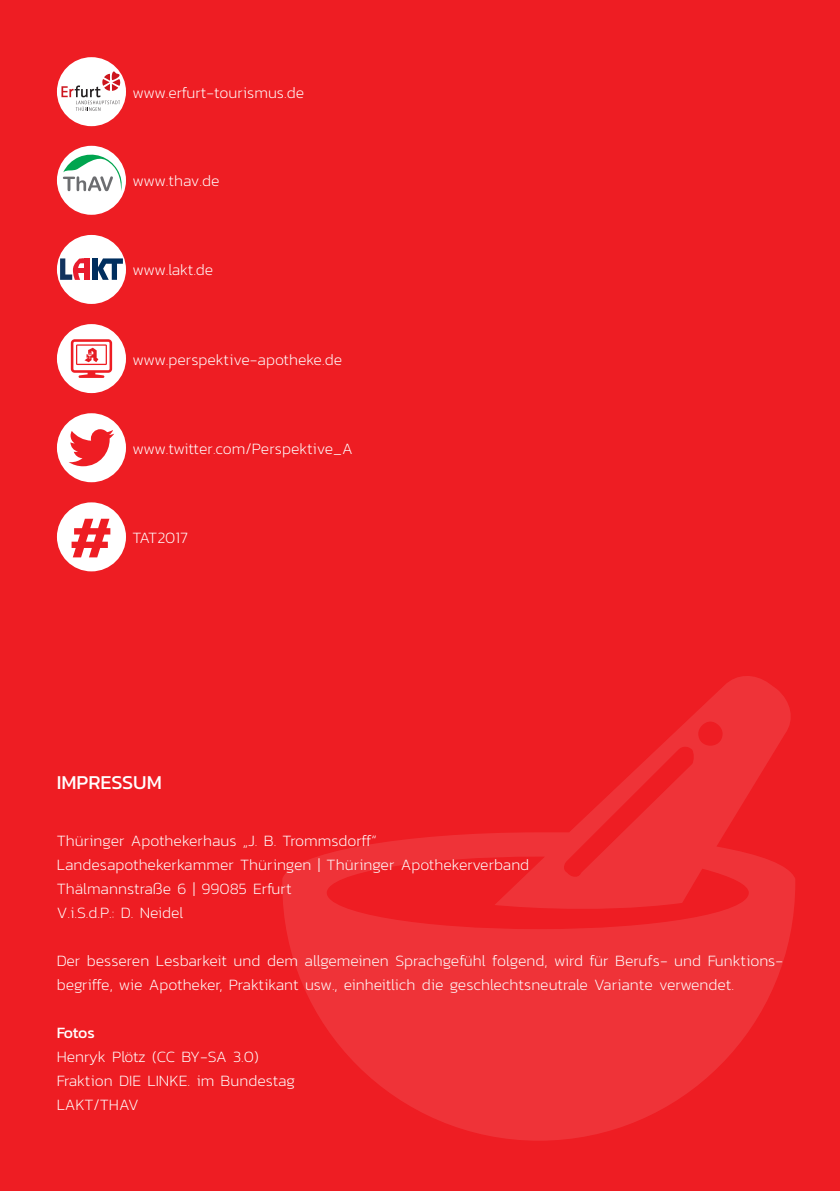
<style>
.page{position:relative;width:840px;height:1191px;background:#fff}
.page>*{position:absolute;margin:0;border:0;box-sizing:border-box;transform-origin:0 0}
.t1{font:600 60px "Kanit";color:#ee1d23}
.Überschrift_1{font:20px "Kanit";color:#fff}
.Fließtext{font:200 16px/24px "Kanit";color:#fff}
.Fließtext-2{font:200 16px "Kanit";letter-spacing:-.025em;color:#fff}
.Fließtext-3{font:200 16px "Kanit";letter-spacing:-.035em;color:#fff}
.Fließtext-4{font:16px "Kanit";letter-spacing:-.03em;color:#fff}
</style>
<div class="page">
<div style="left:0;top:0;width:839px;height:1191px;background:#ee1d23"></div>
<div style="left:57px;top:413px;width:69px;height:69px;background:#fff;border-radius:50%"></div>
<svg style="left:69px;top:429px;width:45px;height:37px"></svg>
<div style="left:57px;top:324px;width:69px;height:69px;background:#fff;border-radius:50%"></div>
<svg style="left:71px;top:339px;width:41px;height:39px"></svg>
<div style="left:57px;top:235px;width:69px;height:69px;background:#fff;border-radius:50%"></div>
<div style="left:57px;top:146px;width:69px;height:69px;background:#fff;border-radius:50%"></div>
<svg style="left:63px;top:151px;width:59px;height:40px"></svg>
<div style="left:92px;top:258px;width:5px;height:22px;background:#002e5e"></div>
<svg style="left:97px;top:258px;width:26px;height:22px"></svg>
<div style="left:85px;top:258px;width:5px;height:22px;background:#e81c2e"></div>
<svg style="left:60px;top:258px;width:25px;height:22px"></svg>
<hr style="left:76px;top:269px;width:10px;height:4px;background:#e81c2e">
<svg style="left:282px;top:676px;width:512px;height:464px;fill:#ef3338"></svg>
<div style="left:57px;top:57px;width:69px;height:69px;background:#fff;border-radius:50%"></div>
<svg style="left:61px;top:70px;width:60px;height:41px"></svg>
<div style="left:57px;top:502px;width:69px;height:69px;background:#fff;border-radius:50%"></div>
<p class="Fließtext" style="left:132px;top:80px;width:173px">www.erfurt-tourismus.de</p>
<p class="Fließtext" style="left:132px;top:169px;width:89px">www.thav.de</p>
<p class="Fließtext-3" style="left:132px;top:259px;width:82px">www.lakt.de</p>
<p class="Fließtext" style="left:132px;top:347px;width:211px">www.perspektive-apotheke.de</p>
<p class="Fließtext" style="left:132px;top:436px;width:222px">www.twitter.com/Perspektive_A</p>
<p class="t1" style="left:70px;top:491px;width:44px">#</p>
<p class="Fließtext" style="left:132px;top:525px;width:57px">TAT2017</p>
<p class="Überschrift_1" style="left:57px;top:768px;width:106px">IMPRESSUM</p>
<p class="Fließtext" style="left:57px;top:828px;width:321px">Thüringer Apothekerhaus „J. B. Trommsdorff“</p>
<p class="Fließtext" style="left:57px;top:852px;width:474px">Landesapothekerkammer Thüringen | Thüringer Apothekerverband</p>
<p class="Fließtext" style="left:57px;top:876px;width:236px">Thälmannstraße 6 | 99085 Erfurt</p>
<p class="Fließtext" style="left:57px;top:900px;width:128px">V.i.S.d.P.: D. Neidel</p>
<p class="Fließtext" style="left:57px;top:948px;width:727px">Der besseren Lesbarkeit und dem allgemeinen Sprachgefühl folgend, wird für Berufs- und Funktions&shy;begriffe, wie Apotheker, Praktikant usw., einheitlich die geschlechtsneutrale Variante verwendet.</p>
<p class="Fließtext-4" style="left:57px;top:1021px;width:40px">Fotos</p>
<p class="Fließtext-2" style="left:57px;top:1046px;width:203px">Henryk Plötz (CC BY-SA 3.0)</p>
<p class="Fließtext" style="left:57px;top:1068px;width:240px">Fraktion DIE LINKE. im Bundestag</p>
<p class="Fließtext" style="left:57px;top:1092px;width:83px">LAKT/THAV</p>
</div>
